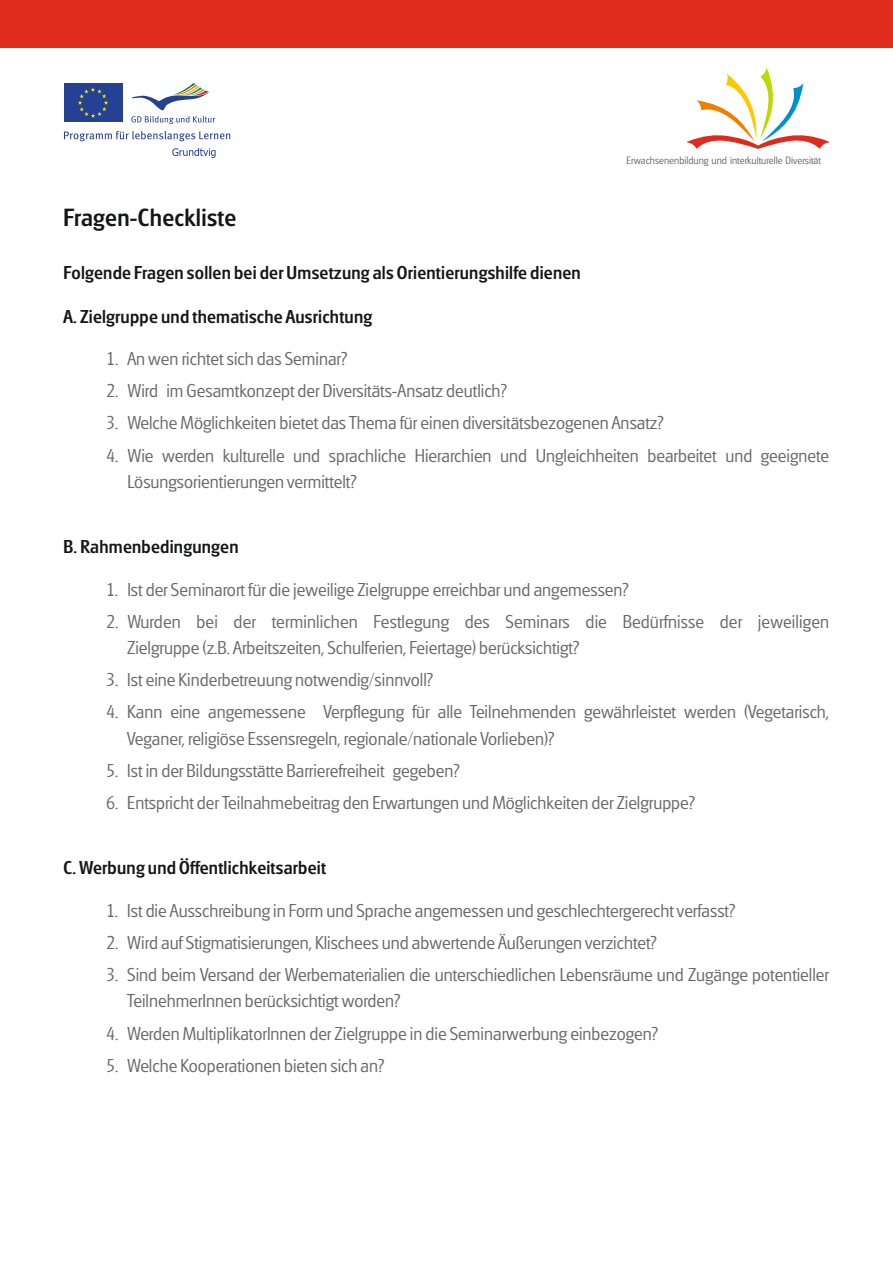
<style>
.page{position:relative;width:893px;height:1263px;background:#fff}
.page>*{position:absolute;margin:0;border:0;box-sizing:border-box;transform-origin:0 0}
.t1{font:24px "Glasgow M Medium";letter-spacing:.015em;color:#151616}
.t2{font:18px/26.7px "Glasgow L Light";color:#686868}
.t3{font:18px "Glasgow M Medium";letter-spacing:.015em;color:#151616}
.t4{font:10.35px "Glasgow L Light";color:#686868}
</style>
<div class="page">
<div style="left:0;top:0;width:893px;height:47px;background:#dd2b1c"></div>
<svg style="left:172px;top:148px;width:44px;height:10px"></svg>
<svg style="left:64px;top:131px;width:166px;height:10px"></svg>
<div style="left:64px;top:83px;width:58px;height:39px;background:#244193"></div>
<svg style="left:78px;top:87px;width:30px;height:31px"></svg>
<svg style="left:131px;top:83px;width:84px;height:41px"></svg>
<svg style="left:687px;top:67px;width:142px;height:82px"></svg>
<h1 class="t1" style="left:64px;top:208px;width:174px">Fragen-Checkliste</h1>
<p class="t3" style="left:64px;top:266px;width:519px">Folgende Fragen sollen bei der Umsetzung als Orientierungshilfe dienen</p>
<p class="t3" style="left:64px;top:309px;width:310px">A. Zielgruppe und thematische Ausrichtung</p>
<p class="t4" style="left:626px;top:156px;width:196px">Erwachsenenbildung und interkulturelle Diversität</p>
<p class="t2" style="left:106px;top:347px;width:243px">1. An wen richtet sich das Seminar?</p>
<p class="t2" style="left:106px;top:379px;width:402px">2. Wird im Gesamtkonzept der Diversitäts-Ansatz deutlich?</p>
<p class="t2" style="left:106px;top:411px;width:559px">3. Welche Möglichkeiten bietet das Thema für einen diversitätsbezogenen Ansatz?</p>
<p class="t2" style="left:127px;top:443px;width:703px;text-indent:-21px">4. Wie werden kulturelle und sprachliche Hierarchien und Ungleichheiten bearbeitet und geeignete<br>Lösungsorientierungen vermittelt?</p>
<p class="t3" style="left:64px;top:539px;width:176px">B. Rahmenbedingungen</p>
<p class="t2" style="left:106px;top:577px;width:524px">1. Ist der Seminarort für die jeweilige Zielgruppe erreichbar und angemessen?</p>
<p class="t2" style="left:127px;top:609px;width:703px;text-indent:-21px">2. Wurden bei der terminlichen Festlegung des Seminars die Bedürfnisse der jeweiligen<br>Zielgruppe (z.B. Arbeitszeiten, Schulferien, Feiertage) berücksichtigt?</p>
<p class="t2" style="left:106px;top:668px;width:328px">3. Ist eine Kinderbetreuung notwendig/sinnvoll?</p>
<p class="t2" style="left:127px;top:700px;width:703px;text-indent:-21px">4. Kann eine angemessene Verpflegung für alle Teilnehmenden gewährleistet werden (Vegetarisch,<br>Veganer, religiöse Essensregeln, regionale/nationale Vorlieben)?</p>
<p class="t2" style="left:106px;top:759px;width:355px">5. Ist in der Bildungsstätte Barrierefreiheit gegeben?</p>
<p class="t2" style="left:106px;top:791px;width:590px">6. Entspricht der Teilnahmebeitrag den Erwartungen und Möglichkeiten der Zielgruppe?</p>
<p class="t3" style="left:64px;top:861px;width:264px">C. Werbung und Öffentlichkeitsarbeit</p>
<p class="t2" style="left:106px;top:898px;width:631px">1. Ist die Ausschreibung in Form und Sprache angemessen und geschlechtergerecht verfasst?</p>
<p class="t2" style="left:106px;top:930px;width:552px">2. Wird auf Stigmatisierungen, Klischees und abwertende Äußerungen verzichtet?</p>
<p class="t2" style="left:127px;top:963px;width:703px;text-indent:-21px">3. Sind beim Versand der Werbematerialien die unterschiedlichen Lebensräume und Zugänge potentieller<br>TeilnehmerInnen berücksichtigt worden?</p>
<p class="t2" style="left:106px;top:1021px;width:553px">4. Werden MultiplikatorInnen der Zielgruppe in die Seminarwerbung einbezogen?</p>
<p class="t2" style="left:106px;top:1053px;width:280px">5. Welche Kooperationen bieten sich an?</p>
</div>
